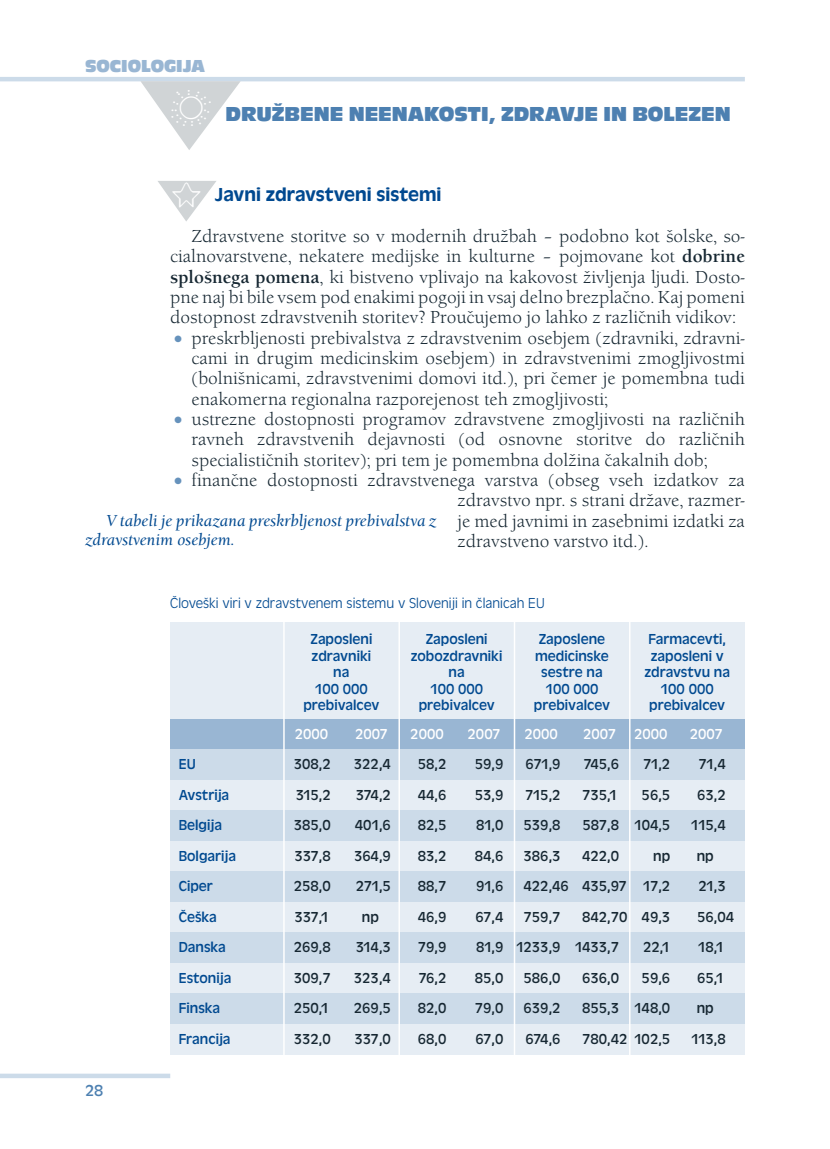
<style>
.page{position:relative;width:830px;height:1149px;background:#fff}
.page>*{position:absolute;margin:0;border:0;box-sizing:border-box;transform-origin:0 0}
.t1{font:21px "Antique Oli TCE Comp";color:#4d80b1}
.t2{font:500 19.5px "Antique Oli TCE";color:#004990}
.t3{font:18px/20.2px "Berkeley Old Sty Itc TCE";color:#162732;text-align:justify}
.t4{font:18px "Antique Oli TCE Comp";color:#99b6d3}
.t5{font:italic 500 16.5px/18.9px "Berkeley Old Sty Itc TCE";color:#004990}
.t6{font:16.5px "Antique Oli TCE";color:#4d80b1}
.t7{font:15px "Antique Oli TCE";color:#162732}
.t8{font:15px/16.5px "Antique Oli TCE";color:#004990;text-align:center}
.t9{font:15px "Antique Oli TCE Ligh";color:#004990}
.t10{font:15px "Antique Oli TCE";color:#fff}
.s1{font-family:"Cairo";font-size:39px;color:#fff}
.s2{font-family:"Cairo";font-weight:400;font-size:39px;color:#fff}
.s3{font-weight:700}
.s4{font-family:"Antique Oli TCE Ligh";font-size:24px;color:#6692bc}
</style>
<div class="page">
<hr style="left:0;top:77px;width:744px;height:4px;background:#ccdbe9">
<svg style="left:0;top:1073px;width:170px;height:4px"></svg>
<svg style="left:140px;top:81px;width:100px;height:69px"></svg>
<svg style="left:158px;top:181px;width:58px;height:40px"></svg>
<div style="left:170px;top:622px;width:574px;height:96px;background:#e6edf4"></div>
<div style="left:170px;top:718px;width:574px;height:31px;background:#99b6d3"></div>
<div style="left:170px;top:779px;width:574px;height:31px;background:#e6edf4"></div>
<div style="left:170px;top:840px;width:574px;height:31px;background:#e6edf4"></div>
<div style="left:170px;top:901px;width:574px;height:31px;background:#e6edf4"></div>
<div style="left:170px;top:962px;width:574px;height:31px;background:#e6edf4"></div>
<div style="left:170px;top:1023px;width:574px;height:31px;background:#e6edf4"></div>
<div style="left:170px;top:749px;width:574px;height:30px;background:#ccdbe9"></div>
<div style="left:170px;top:810px;width:574px;height:30px;background:#ccdbe9"></div>
<div style="left:170px;top:871px;width:574px;height:30px;background:#ccdbe9"></div>
<div style="left:170px;top:932px;width:574px;height:30px;background:#ccdbe9"></div>
<div style="left:170px;top:993px;width:574px;height:30px;background:#ccdbe9"></div>
<hr style="left:283px;top:617px;width:1px;height:438px;background:#fff">
<hr style="left:398px;top:617px;width:2px;height:438px;background:#fff">
<hr style="left:513px;top:617px;width:2px;height:438px;background:#fff">
<hr style="left:628px;top:617px;width:2px;height:438px;background:#fff">
<p class="t4" style="left:85px;top:56px;width:122px">SOCIOLOGIJA</p>
<p class="t1" style="left:170px;top:102px;width:562px"><span class="s1">@</span> DRUŽBENE NEENAKOSTI, ZDRAVJE IN BOLEZEN</p>
<p class="t2" style="left:171px;top:184px;width:272px"><span class="s2">8</span> Javni zdravstveni sistemi</p>
<p class="t3" style="left:170px;top:226px;width:576px;text-indent:21px">Zdravstvene storitve so v modernih družbah – podobno kot šolske, so&shy;cialnovarstvene, nekatere medijske in kulturne – pojmovane kot <span class="s3">dobrine splošnega pomena</span>, ki bistveno vplivajo na kakovost življenja ljudi. Dosto&shy;pne naj bi bile vsem pod enakimi pogoji in vsaj delno brezplačno. Kaj pomeni dostopnost zdravstvenih storitev? Proučujemo jo lahko z različnih vidikov:</p>
<p class="t3" style="left:191px;top:327px;width:554px;text-indent:-21px"><span class="s4">•</span> preskrbljenosti prebivalstva z zdravstvenim osebjem (zdravniki, zdravni&shy;cami in drugim medicinskim osebjem) in zdravstvenimi zmogljivostmi (bolnišnicami, zdravstvenimi domovi itd.), pri čemer je pomembna tudi enakomerna regionalna razporejenost teh zmogljivosti;</p>
<p class="t3" style="left:191px;top:409px;width:554px;text-indent:-21px"><span class="s4">•</span> ustrezne dostopnosti programov zdravstvene zmogljivosti na različnih ravneh zdravstvenih dejavnosti (od osnovne storitve do različnih specialističnih storitev); pri tem je pomembna dolžina čakalnih dob;</p>
<p class="t3" style="left:457px;top:470px;width:289px;text-indent:-287px"><span class="s4">•</span> finančne dostopnosti zdravstvenega varstva (obseg vseh izdatkov za zdravstvo npr. s strani države, razmer&shy;je med javnimi in zasebnimi izdatki za zdravstveno varstvo itd.).</p>
<p class="t5" style="left:85px;top:510px;width:352px;text-indent:21px">V tabeli je prikazana preskrbljenost prebivalstva z zdravstvenim osebjem.</p>
<p class="t9" style="left:170px;top:595px;width:376px">Človeški viri v zdravstvenem sistemu v Sloveniji in članicah EU</p>
<p class="t8" style="left:303px;top:631px;width:77px">Zaposleni zdravniki na<br>100 000 prebivalcev</p>
<p class="t8" style="left:411px;top:631px;width:93px">Zaposleni zobozdravniki na<br>100 000 prebivalcev</p>
<p class="t8" style="left:533px;top:631px;width:77px">Zaposlene medicinske sestre na<br>100 000 prebivalcev</p>
<p class="t8" style="left:644px;top:631px;width:87px">Farmacevti, zaposleni v zdravstvu na<br>100 000 prebivalcev</p>
<p class="t10" style="left:294px;top:725px;width:35px">2000</p>
<p class="t10" style="left:355px;top:725px;width:34px">2007</p>
<p class="t10" style="left:410px;top:725px;width:35px">2000</p>
<p class="t10" style="left:467px;top:725px;width:34px">2007</p>
<p class="t10" style="left:524px;top:725px;width:35px">2000</p>
<p class="t10" style="left:583px;top:725px;width:86px">2007 2000</p>
<p class="t10" style="left:689px;top:725px;width:34px">2007</p>
<p class="t6" style="left:85px;top:1081px;width:20px">28</p>
<p class="t8" style="left:179px;top:755px;width:19px">EU</p>
<p class="t7" style="left:294px;top:755px;width:38px">308,2</p>
<p class="t7" style="left:354px;top:755px;width:38px">322,4</p>
<p class="t7" style="left:417px;top:755px;width:30px">58,2</p>
<p class="t7" style="left:474px;top:755px;width:30px">59,9</p>
<p class="t7" style="left:525px;top:755px;width:36px">671,9</p>
<p class="t7" style="left:583px;top:755px;width:37px">745,6</p>
<p class="t7" style="left:642px;top:755px;width:29px">71,2</p>
<p class="t7" style="left:698px;top:755px;width:29px">71,4</p>
<p class="t8" style="left:179px;top:786px;width:52px">Avstrija</p>
<p class="t7" style="left:295px;top:786px;width:37px">315,2</p>
<p class="t7" style="left:355px;top:786px;width:37px">374,2</p>
<p class="t7" style="left:417px;top:786px;width:30px">44,6</p>
<p class="t7" style="left:474px;top:786px;width:30px">53,9</p>
<p class="t7" style="left:525px;top:786px;width:37px">715,2</p>
<p class="t7" style="left:582px;top:786px;width:37px">735,1</p>
<p class="t7" style="left:641px;top:786px;width:30px">56,5</p>
<p class="t7" style="left:696px;top:786px;width:30px">63,2</p>
<p class="t8" style="left:179px;top:816px;width:45px">Belgija</p>
<p class="t7" style="left:294px;top:816px;width:38px">385,0</p>
<p class="t7" style="left:355px;top:816px;width:37px">401,6</p>
<p class="t7" style="left:417px;top:816px;width:30px">82,5</p>
<p class="t7" style="left:476px;top:816px;width:29px">81,0</p>
<p class="t7" style="left:523px;top:816px;width:38px">539,8</p>
<p class="t7" style="left:582px;top:816px;width:89px">587,8 104,5</p>
<p class="t7" style="left:690px;top:816px;width:36px">115,4</p>
<p class="t8" style="left:179px;top:847px;width:59px">Bolgarija</p>
<p class="t7" style="left:294px;top:847px;width:38px">337,8</p>
<p class="t7" style="left:354px;top:847px;width:38px">364,9</p>
<p class="t7" style="left:417px;top:847px;width:30px">83,2</p>
<p class="t7" style="left:474px;top:847px;width:30px">84,6</p>
<p class="t7" style="left:523px;top:847px;width:38px">386,3</p>
<p class="t7" style="left:582px;top:847px;width:38px">422,0</p>
<p class="t7" style="left:652px;top:847px;width:19px">np</p>
<p class="t7" style="left:696px;top:847px;width:19px">np</p>
<p class="t8" style="left:179px;top:877px;width:36px">Ciper</p>
<p class="t7" style="left:294px;top:877px;width:38px">258,0</p>
<p class="t7" style="left:356px;top:877px;width:36px">271,5</p>
<p class="t7" style="left:417px;top:877px;width:30px">88,7</p>
<p class="t7" style="left:476px;top:877px;width:29px">91,6</p>
<p class="t7" style="left:523px;top:877px;width:148px">422,46 435,97 17,2</p>
<p class="t7" style="left:698px;top:877px;width:29px">21,3</p>
<p class="t8" style="left:179px;top:908px;width:39px">Češka</p>
<p class="t7" style="left:294px;top:908px;width:36px">337,1</p>
<p class="t7" style="left:361px;top:908px;width:19px">np</p>
<p class="t7" style="left:417px;top:908px;width:30px">46,9</p>
<p class="t7" style="left:475px;top:908px;width:30px">67,4</p>
<p class="t7" style="left:523px;top:908px;width:38px">759,7</p>
<p class="t7" style="left:582px;top:908px;width:89px">842,70 49,3</p>
<p class="t7" style="left:696px;top:908px;width:38px">56,04</p>
<p class="t8" style="left:179px;top:938px;width:48px">Danska</p>
<p class="t7" style="left:294px;top:938px;width:38px">269,8</p>
<p class="t7" style="left:355px;top:938px;width:37px">314,3</p>
<p class="t7" style="left:417px;top:938px;width:30px">79,9</p>
<p class="t7" style="left:476px;top:938px;width:144px">81,9 1233,9 1433,7</p>
<p class="t7" style="left:643px;top:938px;width:29px">22,1</p>
<p class="t7" style="left:697px;top:938px;width:28px">18,1</p>
<p class="t8" style="left:179px;top:969px;width:54px">Estonija</p>
<p class="t7" style="left:294px;top:969px;width:38px">309,7</p>
<p class="t7" style="left:354px;top:969px;width:38px">323,4</p>
<p class="t7" style="left:418px;top:969px;width:29px">76,2</p>
<p class="t7" style="left:474px;top:969px;width:30px">85,0</p>
<p class="t7" style="left:523px;top:969px;width:38px">586,0</p>
<p class="t7" style="left:582px;top:969px;width:38px">636,0</p>
<p class="t7" style="left:641px;top:969px;width:30px">59,6</p>
<p class="t7" style="left:696px;top:969px;width:29px">65,1</p>
<p class="t8" style="left:179px;top:999px;width:43px">Finska</p>
<p class="t7" style="left:294px;top:999px;width:37px">250,1</p>
<p class="t7" style="left:354px;top:999px;width:38px">269,5</p>
<p class="t7" style="left:417px;top:999px;width:30px">82,0</p>
<p class="t7" style="left:474px;top:999px;width:30px">79,0</p>
<p class="t7" style="left:523px;top:999px;width:38px">639,2</p>
<p class="t7" style="left:582px;top:999px;width:90px">855,3 148,0</p>
<p class="t7" style="left:696px;top:999px;width:19px">np</p>
<p class="t8" style="left:179px;top:1030px;width:53px">Francija</p>
<p class="t7" style="left:294px;top:1030px;width:38px">332,0</p>
<p class="t7" style="left:354px;top:1030px;width:38px">337,0</p>
<p class="t7" style="left:417px;top:1030px;width:30px">68,0</p>
<p class="t7" style="left:475px;top:1030px;width:30px">67,0</p>
<p class="t7" style="left:525px;top:1030px;width:37px">674,6</p>
<p class="t7" style="left:582px;top:1030px;width:90px">780,42 102,5</p>
<p class="t7" style="left:690px;top:1030px;width:36px">113,8</p>
</div>
